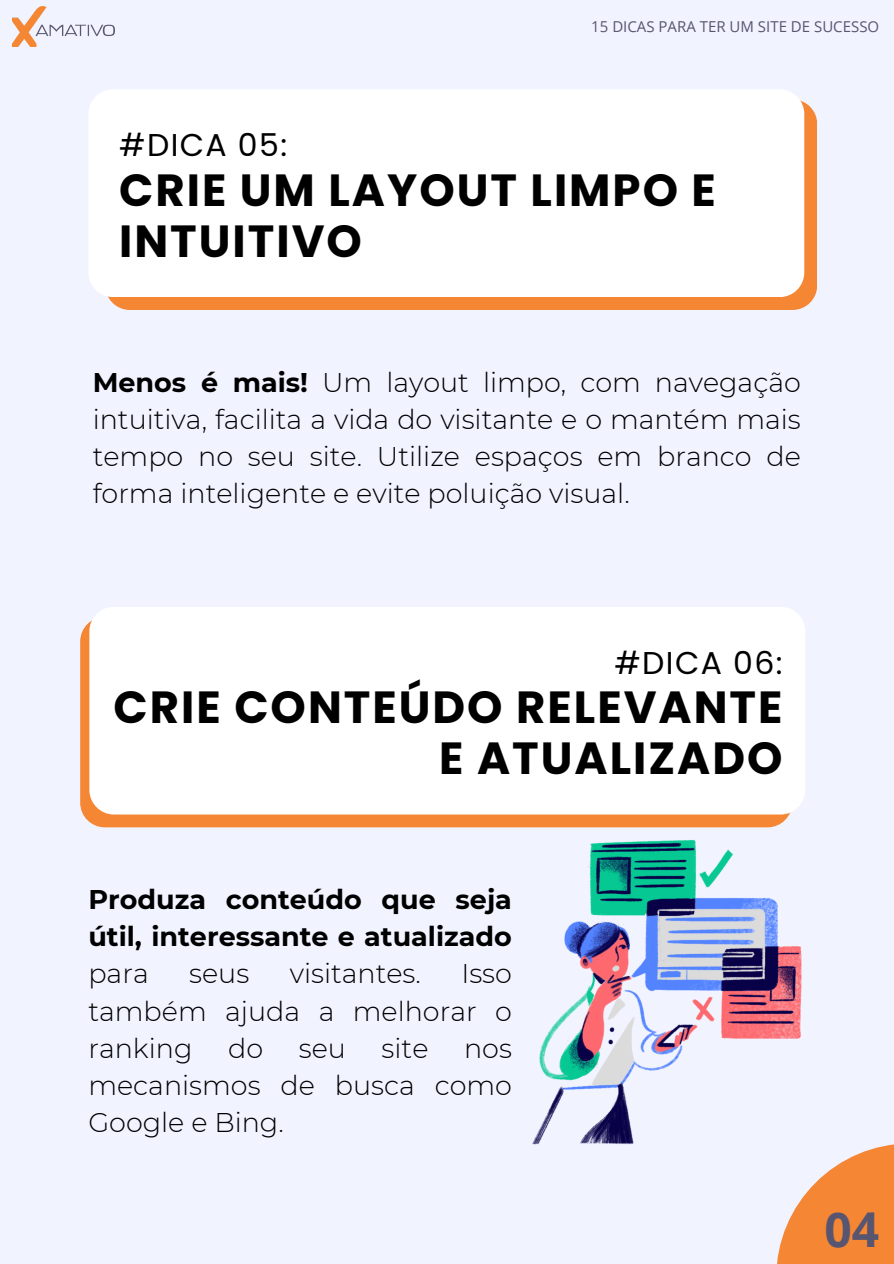
<style>
.page{position:relative;width:894px;height:1264px;background:#fff}
.page>*{position:absolute;margin:0;border:0;box-sizing:border-box;transform-origin:0 0}
.t1{font:700 48px "Open Sans";color:#585570}
.t2{font:700 45px/50.7px "Poppins";letter-spacing:.045em;color:#000}
.t3{font:31.5px "Poppins";letter-spacing:.045em;color:#000}
.t4{font:300 27px/37.2px "Montserrat";color:#000;text-align:justify}
.t5{font:700 27px/37.2px "Montserrat";color:#000;text-align:justify}
.t6{font:15px "Open Sans";color:#585570}
.s1{font-weight:700}
.s2{font-weight:300}
</style>
<div class="page">
<div style="left:0;top:0;width:893px;height:1263px;background:#f1f3ff"></div>
<img style="left:12px;top:6px;width:103px;height:41px">
<div style="left:105px;top:99px;width:711px;height:211px;background:#f58634;border-radius:25px"></div>
<div style="left:88px;top:89px;width:716px;height:208px;background:#fff;border-radius:25px"></div>
<div style="left:80px;top:616px;width:711px;height:211px;background:#f58634;border-radius:25px"></div>
<div style="left:89px;top:606px;width:716px;height:208px;background:#fff;border-radius:25px"></div>
<svg style="left:532px;top:840px;width:270px;height:305px"></svg>
<svg style="left:776px;top:1143px;width:117px;height:120px;fill:#f58634"></svg>
<h2 class="t6" style="left:591px;top:16px;width:289px">15 DICAS PARA TER UM SITE DE SUCESSO</h2>
<h1 class="t3" style="left:119px;top:123px;width:169px">#DICA 05:</h1>
<h3 class="t2" style="left:119px;top:165px;width:598px">CRIE UM LAYOUT LIMPO E<br>INTUITIVO</h3>
<p class="t4" style="left:93px;top:363px;width:709px"><span class="s1">Menos é mais!</span> Um layout limpo, com navegação intuitiva, facilita a vida do visitante e o mantém mais tempo no seu site. Utilize espaços em branco de forma inteligente e evite poluição visual.</p>
<h2 class="t3" style="left:614px;top:640px;width:170px">#DICA 06:</h2>
<h1 class="t2" style="left:113px;top:682px;width:670px;text-align:right">CRIE CONTEÚDO RELEVANTE<br>E ATUALIZADO</h1>
<h3 class="t5" style="left:88px;top:880px;width:425px">Produza conteúdo que seja útil, interessante e atualizado <span class="s2">para</span></h3>
<h3 class="t4" style="left:189px;top:955px;width:61px">seus</h3>
<h3 class="t4" style="left:290px;top:955px;width:133px">visitantes.</h3>
<h3 class="t4" style="left:88px;top:955px;width:425px;text-indent:373px">Isso também ajuda a melhorar o ranking</h3>
<h3 class="t4" style="left:228px;top:1029px;width:36px">do</h3>
<h3 class="t4" style="left:299px;top:1029px;width:49px">seu</h3>
<h3 class="t4" style="left:381px;top:1029px;width:48px">site</h3>
<h3 class="t4" style="left:88px;top:1029px;width:425px;text-indent:375px">nos mecanismos de busca como Google e Bing.</h3>
<p class="t1" style="left:824px;top:1196px;width:56px">04</p>
</div>
